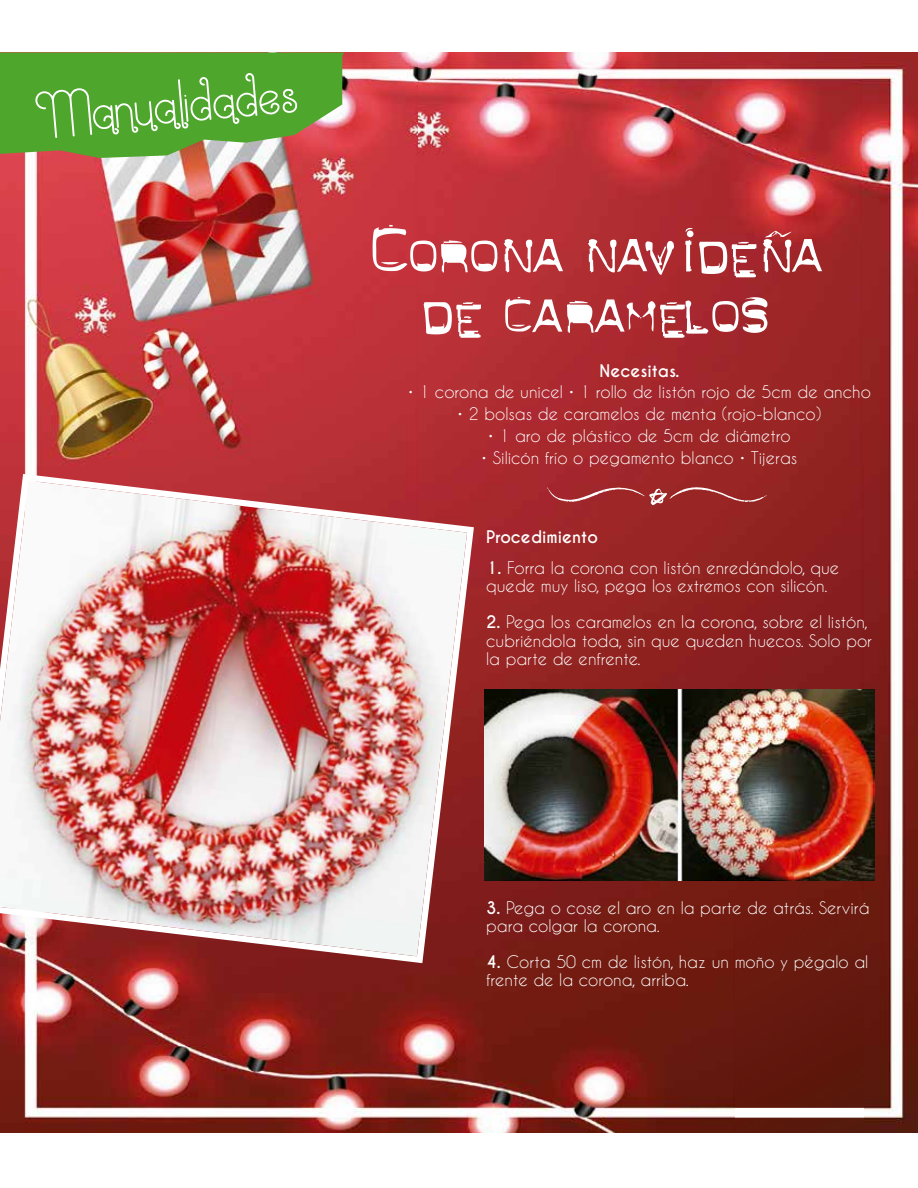
<style>
.page{position:relative;width:918px;height:1188px;background:#fff}
.page>*{position:absolute;margin:0;border:0;box-sizing:border-box;transform-origin:0 0}
.t1{font:77.1px "Espresshow";color:#fff}
.t2{font:50.4px/60.4px "Milk Shake";color:#fff;text-align:center}
.t3{font:16.35px/18.1px "Caviar Dreams";color:#fff}
.t4{font:700 16.35px "Caviar Dreams";color:#fff}
.s1{font-weight:700}
</style>
<div class="page">
<img style="left:0;top:53px;width:918px;height:1080px">
<img style="left:0;top:470px;width:477px;height:497px">
<img style="left:485px;top:690px;width:390px;height:190px">
<svg style="left:547px;top:487px;width:220px;height:18px;background:#a73e3f"></svg>
<svg style="left:0;top:53px;width:344px;height:105px;background:#5fa238"></svg>
<h1 class="t1" style="left:33px;top:88px;width:264px;rotate:-5deg">Manualidades</h1>
<h2 class="t2" style="left:362px;top:218px;width:459px">CORONA NAVIDEÑA<br>DE CARAMELOS</h2>
<p class="t4" style="left:600px;top:360px;width:81px">Necesitas.</p>
<p class="t3" style="left:408px;top:383px;width:465px">• 1 corona de unicel • 1 rollo de listón rojo de 5cm de ancho</p>
<p class="t3" style="left:457px;top:405px;width:366px">• 2 bolsas de caramelos de menta (rojo-blanco)</p>
<p class="t3" style="left:488px;top:426px;width:304px">• 1 aro de plástico de 5cm de diámetro</p>
<p class="t3" style="left:481px;top:448px;width:318px">• Silicón frío o pegamento blanco • Tijeras</p>
<p class="t4" style="left:486px;top:527px;width:113px">Procedimiento</p>
<p class="t3" style="left:486px;top:558px;width:355px"><span class="s1">1.</span> Forra la corona con listón enredándolo, que quede muy liso, pega los extremos con silicón.</p>
<p class="t3" style="left:486px;top:613px;width:387px"><span class="s1">2.</span> Pega los caramelos en la corona, sobre el listón, cubriéndola toda, sin que queden huecos. Solo por la parte de enfrente.</p>
<p class="t3" style="left:486px;top:898px;width:385px"><span class="s1">3.</span> Pega o cose el aro en la parte de atrás. Servirá para colgar la corona.</p>
<p class="t3" style="left:486px;top:952px;width:384px"><span class="s1">4.</span> Corta 50 cm de listón, haz un moño y pégalo al frente de la corona, arriba.</p>
</div>
